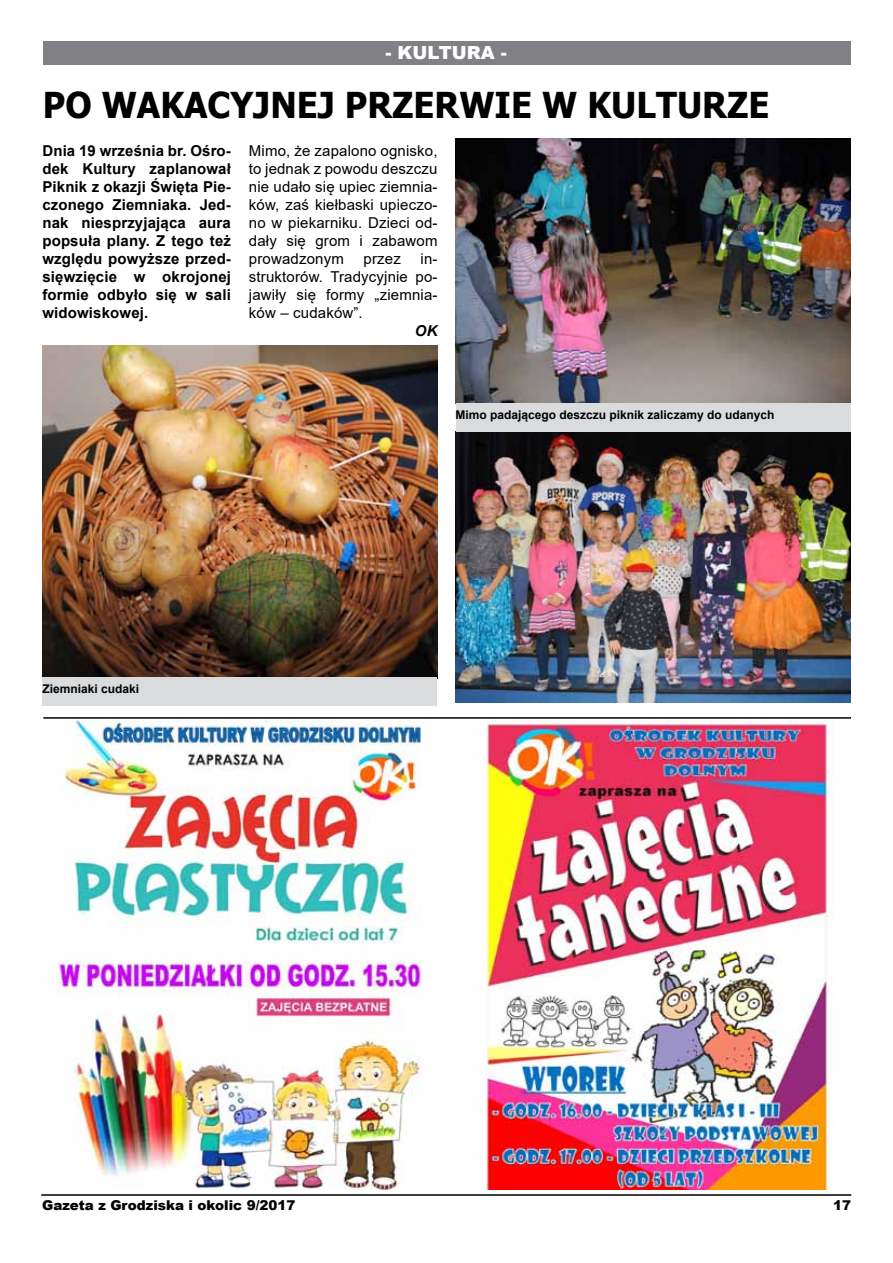
<style>
.page{position:relative;width:893px;height:1263px;background:#fff}
.page>*{position:absolute;margin:0;border:0;box-sizing:border-box;transform-origin:0 0}
.t1{font:700 35.7px "Tahoma";color:#000;scale:.96 1}
.t2{font:900 18px "Arial";color:#fff}
.t3{font:15px/18px "Arial";letter-spacing:.01em;color:#000;text-align:justify}
.t4{font:700 15px/18px "Arial";letter-spacing:.01em;color:#000;text-align:justify}
.t5{font:italic 700 15px "Arial";color:#000}
.t6{font:900 13.5px "Arial";color:#000}
.t7{font:700 12px "Arial";color:#000}
</style>
<div class="page">
<div style="left:43px;top:42px;width:807px;height:23px;background:#818084"></div>
<hr style="left:41px;top:1194px;width:810px;height:2px;background:#000">
<img style="left:43px;top:346px;width:395px;height:332px">
<img style="left:455px;top:138px;width:396px;height:265px">
<img style="left:57px;top:721px;width:365px;height:468px">
<img style="left:486px;top:721px;width:347px;height:468px">
<hr style="left:43px;top:717px;width:808px;height:2px;background:#000">
<img style="left:456px;top:431px;width:395px;height:271px">
<div style="left:42px;top:678px;width:395px;height:28px;background:#d9dbdd"></div>
<div style="left:456px;top:403px;width:394px;height:28px;background:#d9dbdd"></div>
<p class="t2" style="left:386px;top:39px;width:123px">- KULTURA -</p>
<h1 class="t1" style="left:43px;top:80px;width:758px">PO WAKACYJNEJ PRZERWIE W KULTURZE</h1>
<p class="t4" style="left:42px;top:142px;width:190px">Dnia 19 września br. Ośro&shy;dek Kultury zaplanował Piknik z okazji Święta Pie&shy;czonego Ziemniaka. Jed&shy;nak niesprzyjająca aura popsuła plany. Z tego też względu powyższe przed&shy;sięwzięcie w okrojonej formie odbyło się w sali widowiskowej.</p>
<p class="t3" style="left:249px;top:141px;width:190px">Mimo, że zapalono ognisko, to jednak z powodu deszczu nie udało się upiec ziemnia&shy;ków, zaś kiełbaski upieczo&shy;no w piekarniku. Dzieci od&shy;dały się grom i zabawom prowadzonym</p>
<p class="t3" style="left:249px;top:249px;width:190px;text-indent:172px">in&shy;struktorów. Tradycyjnie po&shy;jawiły się formy „ziemnia&shy;ków – cudaków”.</p>
<p class="t5" style="left:415px;top:321px;width:24px">OK</p>
<p class="t3" style="left:364px;top:249px;width:39px">przez</p>
<p class="t7" style="left:456px;top:406px;width:320px">Mimo padającego deszczu piknik zaliczamy do udanych</p>
<p class="t7" style="left:42px;top:681px;width:98px">Ziemniaki cudaki</p>
<p class="t6" style="left:42px;top:1196px;width:255px">Gazeta z Grodziska i okolic 9/2017</p>
<p class="t6" style="left:833px;top:1195px;width:20px">17</p>
</div>
